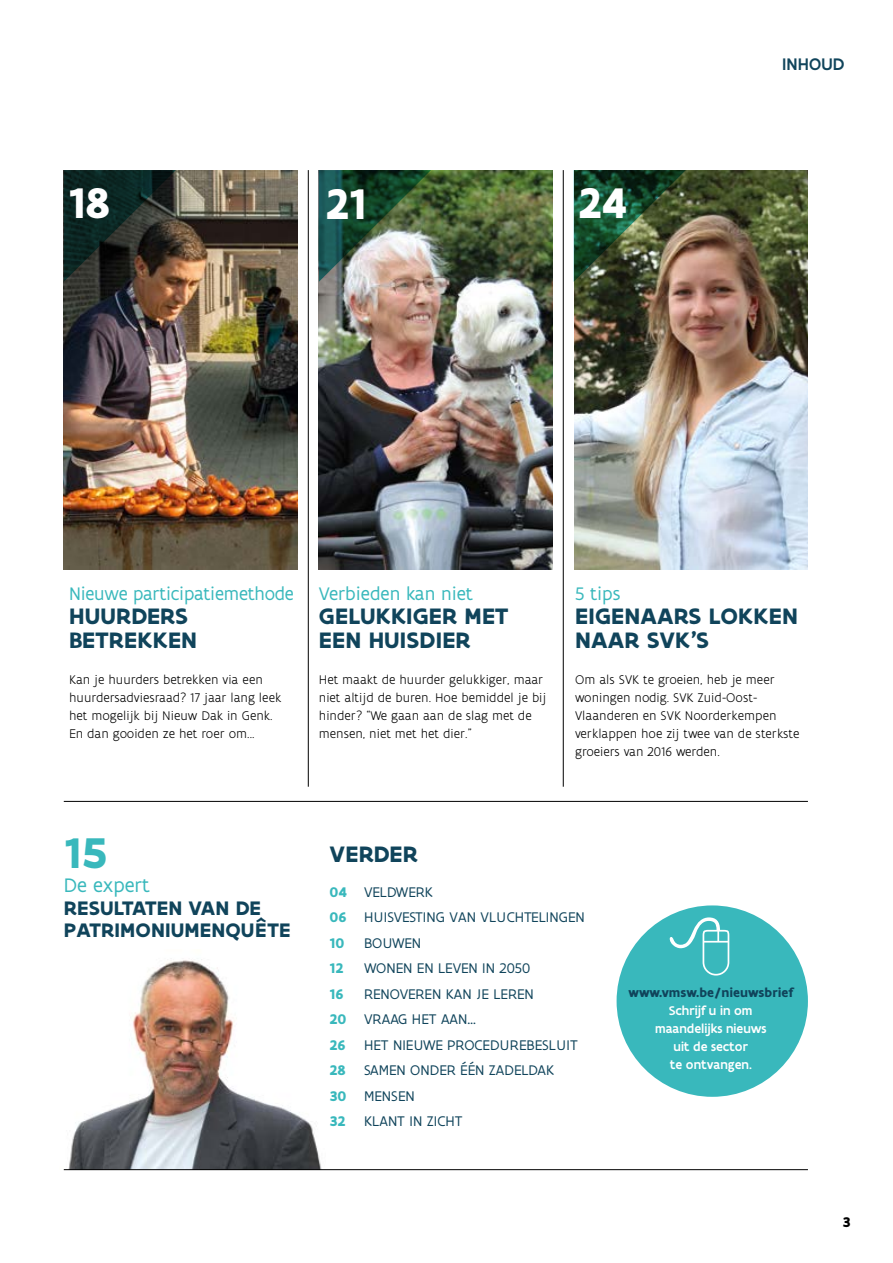
<style>
.page{position:relative;width:893px;height:1263px;background:#fff}
.page>*{position:absolute;margin:0;border:0;box-sizing:border-box;transform-origin:0 0}
.t1{font:700 46.05px "Flanders Art Sans";color:#fff}
.t2{font:700 46.05px "Flanders Art Sans";color:#39b8bc}
.t3{font:700 24px/24px "Flanders Art Sans";letter-spacing:.005em;color:#10445b}
.t4{font:700 21px/22.5px "Flanders Art Sans";letter-spacing:.005em;color:#10445b}
.t5{font:21px "Flanders Art Sans";color:#39b8bc}
.t6{font:19.5px "Flanders Art Sans";letter-spacing:-.01em;color:#39b8bc}
.t7{font:500 18px "Flanders Art Sans";letter-spacing:.005em;color:#10445b}
.t8{font:15px/25.5px "Flanders Art Sans";letter-spacing:.005em;color:#10445b}
.t9{font:700 15px "Flanders Art Sans";color:#39b8bc}
.t10{font:700 15px "Flanders Art Sans";color:#000}
.t11{font:300 13.5px/18px "Flanders Art Sans";color:#000}
.t12{font:500 13.5px/18px "Flanders Art Sans";color:#fff;text-align:center}
.t13{font:700 13.5px "Flanders Art Sans";color:#10445b}
.s1{font-weight:700;color:#39b8bc}
</style>
<div class="page">
<img style="left:68px;top:959px;width:254px;height:210px">
<img style="left:574px;top:170px;width:234px;height:400px">
<img style="left:574px;top:170px;width:112px;height:112px">
<img style="left:319px;top:170px;width:234px;height:400px">
<img style="left:319px;top:170px;width:112px;height:112px">
<img style="left:64px;top:170px;width:234px;height:400px">
<svg style="left:64px;top:170px;width:112px;height:112px;background:#1f2924"></svg>
<hr style="left:563px;top:170px;width:1px;height:617px;background:#000">
<hr style="left:308px;top:170px;width:1px;height:617px;background:#000">
<hr style="left:64px;top:801px;width:744px;height:1px;background:#000">
<div style="left:617px;top:905px;width:191px;height:192px;background:#39b8bc;border-radius:50%"></div>
<svg style="left:670px;top:917px;width:59px;height:58px"></svg>
<hr style="left:64px;top:1169px;width:744px;height:1px;background:#000">
<h1 class="t1" style="left:68px;top:174px;width:44px">18</h1>
<h1 class="t1" style="left:325px;top:175px;width:43px">21</h1>
<h1 class="t1" style="left:578px;top:174px;width:50px">24</h1>
<h3 class="t7" style="left:782px;top:53px;width:64px">INHOUD</h3>
<h3 class="t6" style="left:69px;top:582px;width:226px">Nieuwe participatiemethode</h3>
<h2 class="t3" style="left:69px;top:604px;width:130px">HUURDERS<br>BETREKKEN</h2>
<p class="t11" style="left:69px;top:671px;width:214px">Kan je huurders betrekken via een huurdersadviesraad? 17 jaar lang leek het mogelijk bij Nieuw Dak in Genk.<br>En dan gooiden ze het roer om...</p>
<h3 class="t6" style="left:319px;top:582px;width:156px">Verbieden kan niet</h3>
<h2 class="t3" style="left:319px;top:604px;width:191px">GELUKKIGER MET<br>EEN HUISDIER</h2>
<p class="t11" style="left:319px;top:671px;width:229px">Het maakt de huurder gelukkiger, maar niet altijd de buren. Hoe bemiddel je bij hinder? “We gaan aan de slag met de mensen, niet met het dier.”</p>
<h3 class="t6" style="left:575px;top:582px;width:47px">5 tips</h3>
<h2 class="t3" style="left:575px;top:604px;width:224px">EIGENAARS LOKKEN<br>NAAR SVK’S</h2>
<p class="t11" style="left:575px;top:671px;width:226px">Om als SVK te groeien, heb je meer woningen nodig. SVK Zuid-Oost-<br>Vlaanderen en SVK Noorderkempen verklappen hoe zij twee van de sterkste groeiers van 2016 werden.</p>
<h1 class="t2" style="left:64px;top:824px;width:45px">15</h1>
<h3 class="t5" style="left:64px;top:872px;width:88px">De expert</h3>
<h3 class="t4" style="left:64px;top:897px;width:228px">RESULTATEN VAN DE<br>PATRIMONIUMENQUÊTE</h3>
<h2 class="t3" style="left:330px;top:843px;width:90px">VERDER</h2>
<p class="t8" style="left:330px;top:879px;width:257px"><span class="s1">04</span> VELDWERK<br><span class="s1">06</span> HUISVESTING VAN VLUCHTELINGEN<br><span class="s1">10</span></p>
<p class="t8" style="left:364px;top:930px;width:59px">BOUWEN</p>
<p class="t9" style="left:330px;top:959px;width:15px">12</p>
<p class="t8" style="left:364px;top:956px;width:168px">WONEN EN LEVEN IN 2050</p>
<p class="t9" style="left:330px;top:984px;width:16px">16</p>
<p class="t8" style="left:330px;top:981px;width:250px;text-indent:34px">RENOVEREN KAN JE LEREN<br><span class="s1">20</span> VRAAG HET AAN…<br><span class="s1">26</span> HET NIEUWE PROCEDUREBESLUIT<br><span class="s1">28</span> SAMEN ONDER ÉÉN ZADELDAK<br><span class="s1">30</span> MENSEN<br><span class="s1">32</span> KLANT IN ZICHT</p>
<p class="t13" style="left:628px;top:984px;width:166px">www.vmsw.be/nieuwsbrief</p>
<p class="t12" style="left:655px;top:1002px;width:113px">Schrijf u in om maandelijks nieuws uit de sector<br>te ontvangen.</p>
<p class="t10" style="left:842px;top:1213px;width:10px">3</p>
</div>
